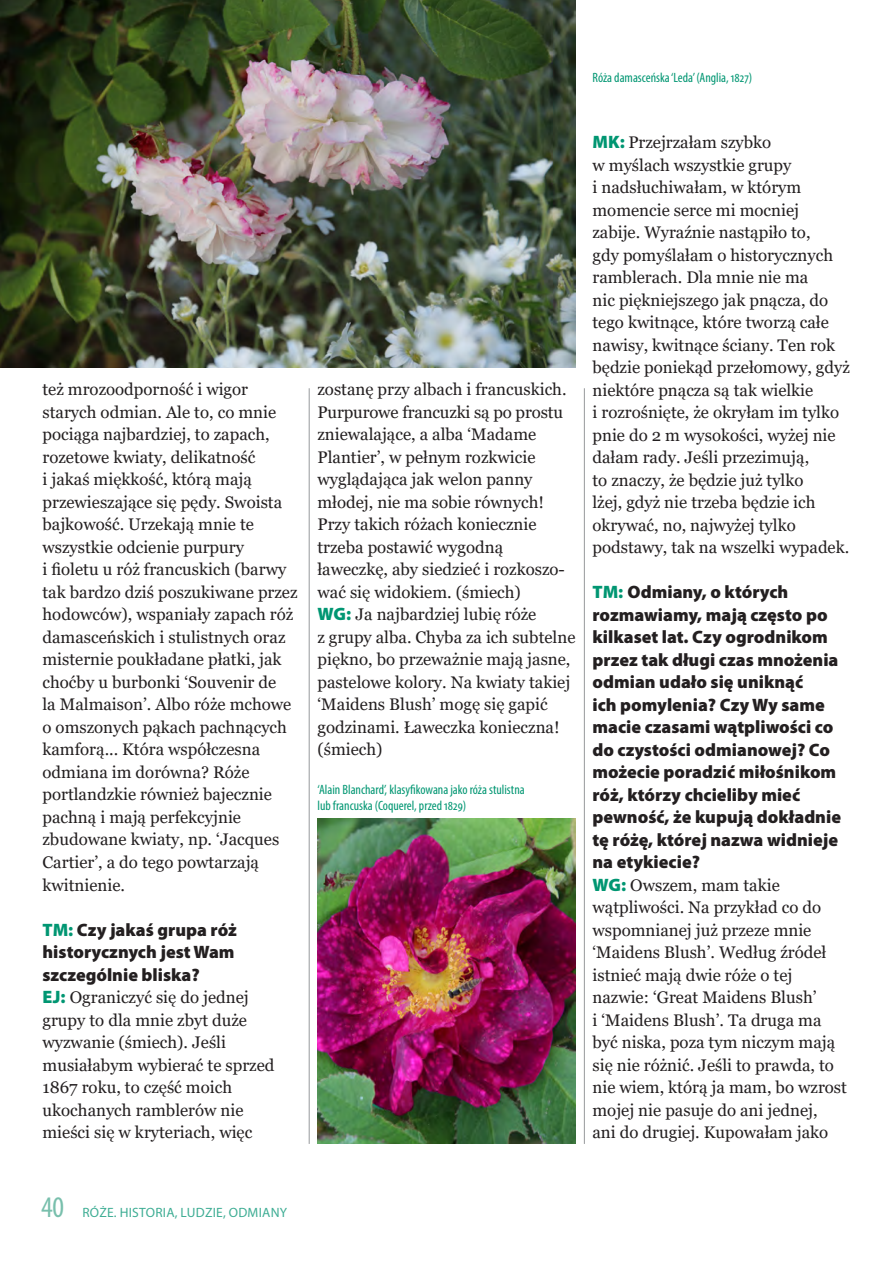
<style>
.page{position:relative;width:893px;height:1263px;background:#fff}
.page>*{position:absolute;margin:0;border:0;box-sizing:border-box;transform-origin:0 0}
.t1{font:condensed 30px "Myriad Pro";color:#78bfac}
.t2{font:900 18px/22.5px "Myriad Pro";color:#231f20}
.t3{font:16.8px/22.5px "Georgia";color:#231f20}
.ilustracja{font:condensed 13.5px/16.2px "Myriad Pro";color:#009672}
.t4{font:13.5px "Myriad Pro";letter-spacing:.02em;color:#3ead94}
.s1{color:#009672}
.s2{font-family:"Myriad Pro";font-weight:900;font-size:18px;color:#009672}
</style>
<div class="page">
<hr style="left:584px;top:388px;width:1px;height:756px;background:#97999c">
<hr style="left:309px;top:388px;width:1px;height:756px;background:#97999c">
<img style="left:0;top:0;width:575px;height:367px">
<img style="left:317px;top:819px;width:258px;height:325px">
<p class="t3" style="left:43px;top:379px;width:257px">też mrozoodporność i wigor starych odmian. Ale to, co mnie pociąga najbardziej, to zapach, rozetowe kwiaty, delikatność<br>i jakaś miękkość, którą mają przewieszające się pędy. Swoista bajkowość. Urzekają mnie te wszystkie odcienie purpury<br>i fioletu u róż francuskich (barwy tak bardzo dziś poszukiwane przez hodowców), wspaniały zapach róż damasceńskich i stulistnych oraz misternie poukładane płatki, jak choćby u burbonki ‘Souvenir de<br>la Malmaison’. Albo róże mchowe o omszonych pąkach pachnących kamforą... Która współczesna odmiana im dorówna? Róże portlandzkie również bajecznie pachną i mają perfekcyjnie zbudowane kwiaty, np. ‘Jacques<br>Cartier’, a do tego powtarzają kwitnienie.</p>
<p class="t2" style="left:43px;top:918px;width:196px"><span class="s1">TM:</span> Czy jakaś grupa róż historycznych jest Wam szczególnie bliska?</p>
<p class="t3" style="left:43px;top:986px;width:208px"><span class="s2">EJ:</span> Ograniczyć się do jednej</p>
<p class="t3" style="left:43px;top:1009px;width:233px">grupy to dla mnie zbyt duże wyzwanie (śmiech). Jeśli musiałabym wybierać te sprzed<br>1867 roku, to część moich ukochanych ramblerów nie</p>
<p class="t3" style="left:43px;top:1121px;width:211px">mieści się w kryteriach, więc</p>
<p class="ilustracja" style="left:592px;top:70px;width:161px">Róża damasceńska ‘Leda’ (Anglia, 1827)</p>
<p class="t3" style="left:317px;top:379px;width:251px">zostanę przy albach i francuskich.<br>Purpurowe francuzki są po prostu</p>
<p class="t3" style="left:317px;top:424px;width:220px;text-align:justify">zniewalające, a alba ‘Madame Plantier’, w pełnym rozkwicie wyglądająca jak welon panny</p>
<p class="t3" style="left:317px;top:491px;width:249px">młodej, nie ma sobie równych!<br>Przy takich różach koniecznie trzeba postawić wygodną ławeczkę, aby siedzieć i rozkoszo&shy;wać się widokiem. (śmiech)</p>
<p class="t3" style="left:317px;top:604px;width:259px"><span class="s2">WG:</span> Ja najbardziej lubię róże<br>z grupy alba. Chyba za ich subtelne piękno, bo przeważnie mają jasne, pastelowe kolory. Na kwiaty takiej ‘Maidens Blush’ mogę się gapić godzinami. Ławeczka konieczna! (śmiech)</p>
<p class="ilustracja" style="left:317px;top:781px;width:209px">‘Alain Blanchard’, klasyfikowana jako róża stulistna lub francuska (Coquerel, przed 1829)</p>
<p class="t3" style="left:592px;top:131px;width:259px"><span class="s2">MK:</span> Przejrzałam szybko<br>w myślach wszystkie grupy<br>i nadsłuchiwałam, w którym momencie serce mi mocniej zabije. Wyraźnie nastąpiło to,<br>gdy pomyślałam o historycznych ramblerach. Dla mnie nie ma<br>nic piękniejszego jak pnącza, do tego kwitnące, które tworzą całe nawisy, kwitnące ściany. Ten rok będzie poniekąd przełomowy, gdyż niektóre pnącza są tak wielkie<br>i rozrośnięte, że okryłam im tylko pnie do 2 m wysokości, wyżej nie dałam rady. Jeśli przezimują,<br>to znaczy, że będzie już tylko<br>lżej, gdyż nie trzeba będzie ich okrywać, no, najwyżej tylko podstawy, tak na wszelki wypadek.</p>
<p class="t2" style="left:592px;top:581px;width:250px"><span class="s1">TM:</span> Odmiany, o których rozmawiamy, mają często po kilkaset lat. Czy ogrodnikom przez tak długi czas mnożenia odmian udało się uniknąć<br>ich pomylenia? Czy Wy same macie czasami wątpliwości co do czystości odmianowej? Co możecie poradzić miłośnikom róż, którzy chcieliby mieć pewność, że kupują dokładnie tę różę, której nazwa widnieje na etykiecie?</p>
<p class="t3" style="left:592px;top:874px;width:256px"><span class="s2">WG:</span> Owszem, mam takie wątpliwości. Na przykład co do wspomnianej już przeze mnie ‘Maidens Blush’. Według źródeł istnieć mają dwie róże o tej nazwie: ‘Great Maidens Blush’<br>i ‘Maidens Blush’. Ta druga ma być niska, poza tym niczym mają się nie różnić. Jeśli to prawda, to nie wiem, którą ja mam, bo wzrost mojej nie pasuje do ani jednej,<br>ani do drugiej. Kupowałam jako</p>
<h1 class="t1" style="left:41px;top:1189px;width:25px">40</h1>
<p class="t4" style="left:82px;top:1204px;width:206px">RÓŻE. HISTORIA, LUDZIE, ODMIANY</p>
</div>
